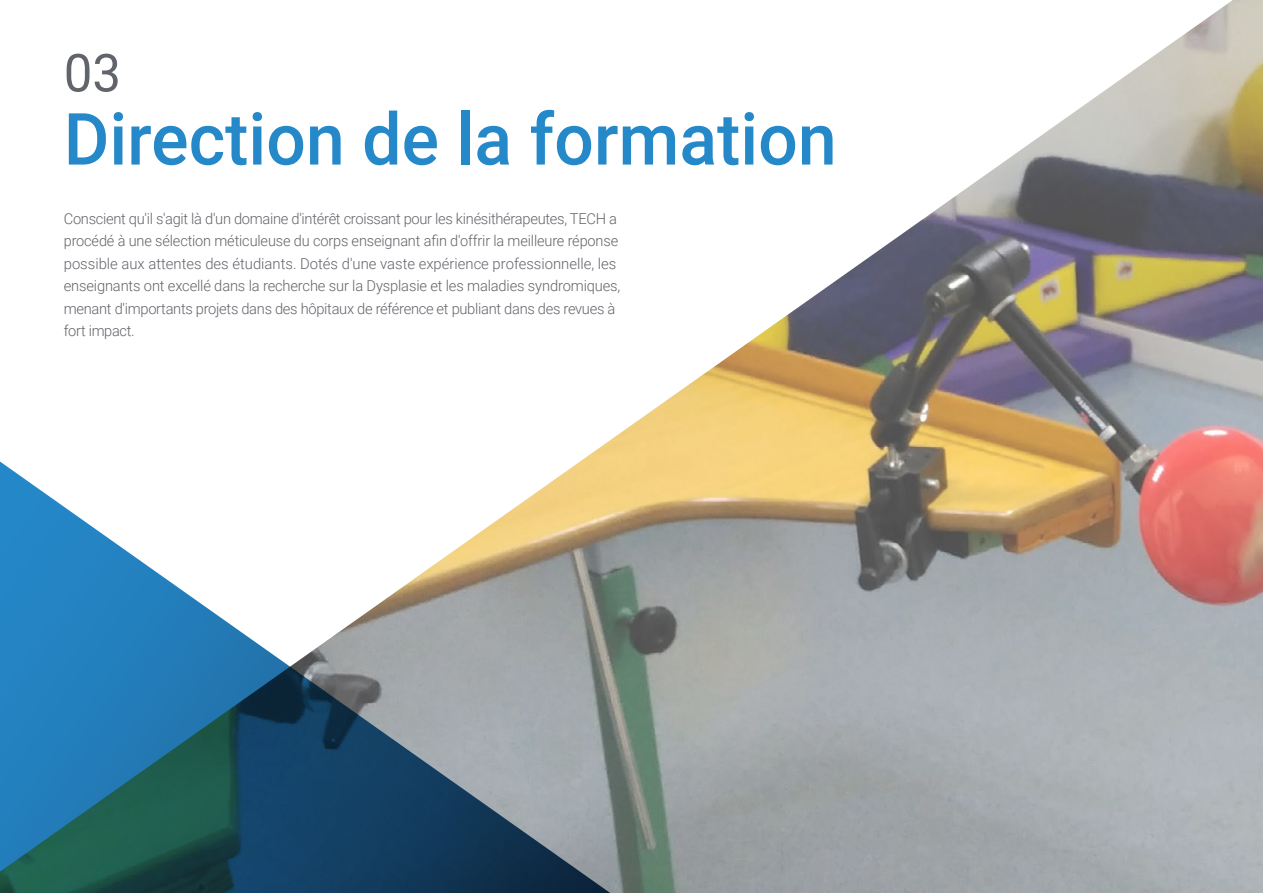
<style>
.page{position:relative;width:1263px;height:893px;background:#fff}
.page>*{position:absolute;margin:0;border:0;box-sizing:border-box;transform-origin:0 0}
.t1{font:500 72px "Roboto";color:#2488c9}
.t2{font:52.5px "Roboto";color:#61646a}
.t3{font:300 15px/22.5px "Roboto";letter-spacing:-.01em;color:#61646a}
</style>
<div class="page">
<img style="left:602px;top:0;width:661px;height:893px">
<svg style="left:0;top:446px;width:640px;height:447px"></svg>
<h2 class="t2" style="left:64px;top:36px;width:59px">03</h2>
<h1 class="t1" style="left:64px;top:89px;width:774px">Direction de la formation</h1>
<p class="t3" style="left:64px;top:207px;width:558px">Conscient qu'il s'agit là d'un domaine d'intérêt croissant pour les kinésithérapeutes, TECH a procédé à une sélection méticuleuse du corps enseignant afin d'offrir la meilleure réponse possible aux attentes des étudiants. Dotés d'une vaste expérience professionnelle, les enseignants ont excellé dans la recherche sur la Dysplasie et les maladies syndromiques, menant d'importants projets dans des hôpitaux de référence et publiant dans des revues à fort impact.</p>
</div>
